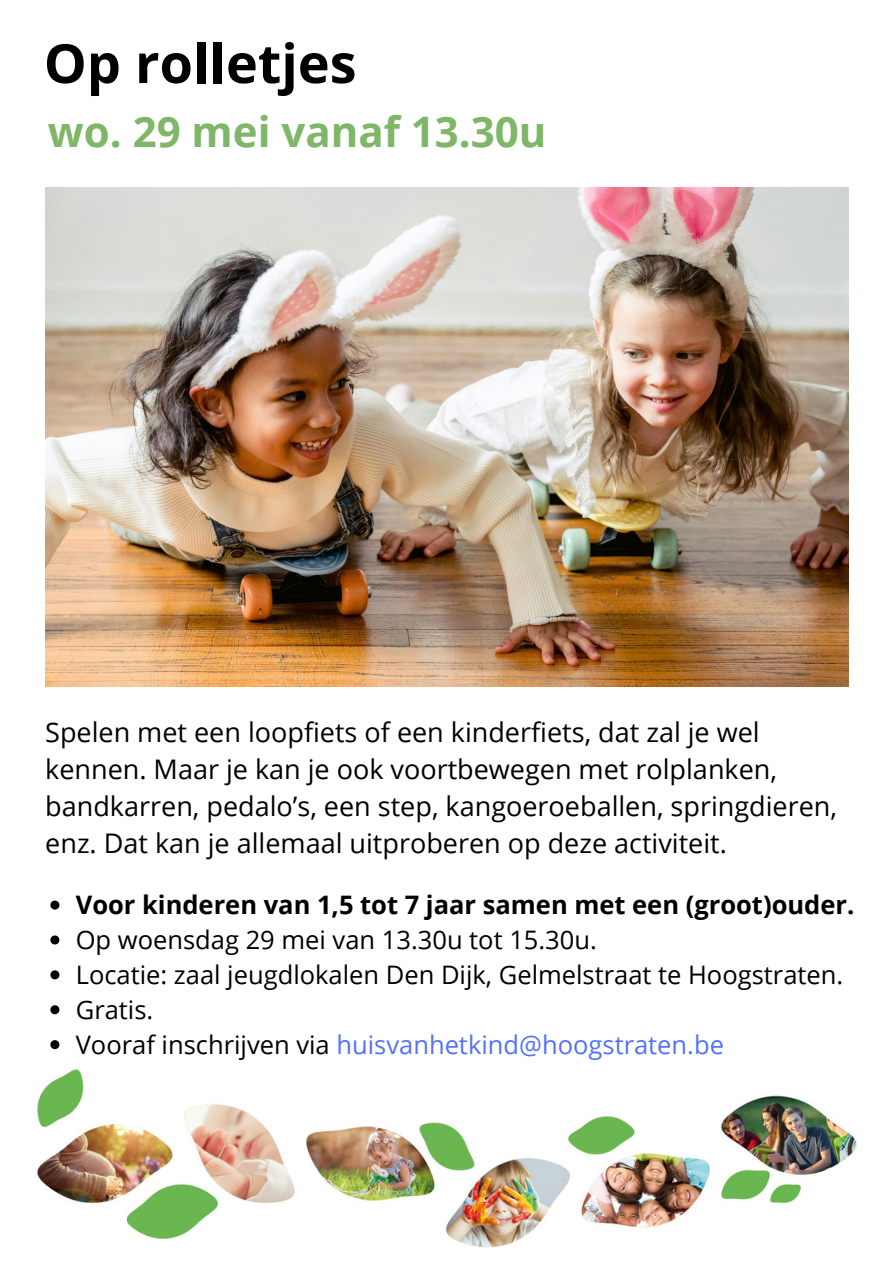
<style>
.page{position:relative;width:894px;height:1264px;background:#fff}
.page>*{position:absolute;margin:0;border:0;box-sizing:border-box;transform-origin:0 0}
.t1{font:700 54px "Open Sans";color:#000}
.t2{font:700 42px "Open Sans";color:#7fb667}
.t3{font:27px/37.2px "Open Sans";color:#000}
.t4{font:25.5px "Open Sans";color:#000}
.t5{font:700 25.5px "Open Sans";color:#000}
.t6{font:25.5px "Open Sans";color:#5271ff}
.s1{color:#000}
</style>
<div class="page">
<img style="left:37px;top:1069px;width:820px;height:179px">
<img style="left:45px;top:187px;width:803px;height:499px">
<svg style="left:50px;top:900px;width:9px;height:9px"></svg>
<svg style="left:50px;top:935px;width:9px;height:9px"></svg>
<svg style="left:50px;top:970px;width:9px;height:9px"></svg>
<svg style="left:50px;top:1005px;width:9px;height:9px"></svg>
<svg style="left:50px;top:1040px;width:9px;height:9px"></svg>
<p class="t1" style="left:44px;top:25px;width:314px">Op rolletjes</p>
<p class="t2" style="left:48px;top:103px;width:500px">wo. 29 mei vanaf 13.30u</p>
<p class="t3" style="left:45px;top:712px;width:793px">Spelen met een loopfiets of een kinderfiets, dat zal je wel kennen. Maar je kan je ook voortbewegen met rolplanken, bandkarren, pedalo’s, een step, kangoeroeballen, springdieren, enz. Dat kan je allemaal uitproberen op deze activiteit.</p>
<p class="t5" style="left:76px;top:886px;width:779px">Voor kinderen van 1,5 tot 7 jaar samen met een (groot)ouder.</p>
<p class="t4" style="left:76px;top:921px;width:522px">Op woensdag 29 mei van 13.30u tot 15.30u.</p>
<p class="t4" style="left:76px;top:956px;width:768px">Locatie: zaal jeugdlokalen Den Dijk, Gelmelstraat te Hoogstraten.</p>
<p class="t4" style="left:76px;top:991px;width:79px">Gratis.</p>
<p class="t6" style="left:76px;top:1026px;width:649px"><span class="s1">Vooraf inschrijven via</span> huisvanhetkind@hoogstraten.be</p>
</div>
